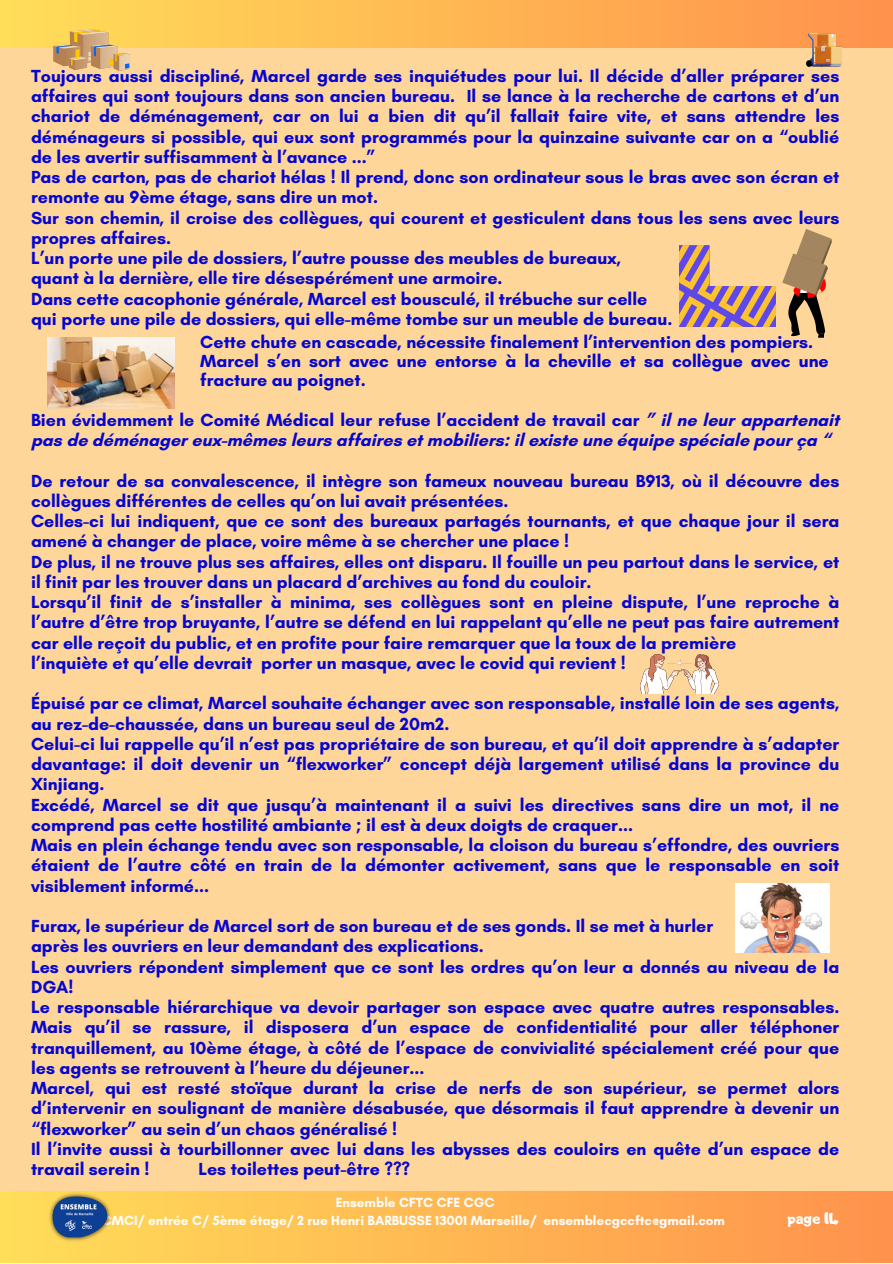
<style>
.page{position:relative;width:893px;height:1264px;background:#fff}
.page>*{position:absolute;margin:0;border:0;box-sizing:border-box;transform-origin:0 0}
.t1{font:700 17.85px/20.2px "Glacial Indifference";color:#0605d1}
.t2{font:15px "Adigiana Toybox";color:#fefefe}
.t3{font:700 13.5px "Glacial Indifference";color:#fefefe}
</style>
<div class="page">
<div style="left:0;top:0;width:892px;height:1262px;background:linear-gradient(to right,#ffde5a,#ff934f)"></div>
<img style="left:47px;top:1190px;width:66px;height:52px">
<div style="left:0;top:48px;width:892px;height:1142px;background:#ffd699"></div>
<img style="left:47px;top:337px;width:127px;height:71px">
<img style="left:640px;top:654px;width:78px;height:39px">
<img style="left:735px;top:883px;width:94px;height:69px">
<svg style="left:782px;top:229px;width:49px;height:109px"></svg>
<img style="left:679px;top:245px;width:96px;height:81px">
<svg style="left:53px;top:29px;width:77px;height:42px;background:#d8b170"></svg>
<img style="left:806px;top:34px;width:35px;height:32px">
<p class="t1" style="left:31px;top:66px;width:809px;text-align:justify">Toujours aussi discipliné, Marcel garde ses inquiétudes pour lui. Il décide d’aller préparer ses affaires qui sont toujours dans son ancien bureau. Il se lance à la recherche de cartons et d’un chariot de déménagement, car on lui a bien dit qu’il fallait faire vite, et sans attendre les déménageurs si possible, qui eux sont programmés pour la quinzaine suivante car on a “oublié de les avertir suffisamment à l’avance ...”</p>
<p class="t1" style="left:31px;top:167px;width:809px">Pas de carton, pas de chariot hélas ! Il prend, donc son ordinateur sous le bras avec son écran et remonte au 9ème étage, sans dire un mot.</p>
<p class="t1" style="left:31px;top:207px;width:809px">Sur son chemin, il croise des collègues, qui courent et gesticulent dans tous les sens avec leurs propres affaires.</p>
<p class="t1" style="left:31px;top:248px;width:591px">L’un porte une pile de dossiers, l’autre pousse des meubles de bureaux,</p>
<p class="t1" style="left:31px;top:268px;width:473px">quant à la dernière, elle tire désespérément une armoire.</p>
<p class="t1" style="left:31px;top:288px;width:617px">Dans cette cacophonie générale, Marcel est bousculé, il trébuche sur celle</p>
<p class="t1" style="left:31px;top:308px;width:643px">qui porte une pile de dossiers, qui elle-même tombe sur un meuble de bureau.</p>
<p class="t1" style="left:200px;top:331px;width:614px">Cette chute en cascade, nécessite finalement l’intervention des pompiers.</p>
<p class="t1" style="left:200px;top:351px;width:630px;line-height:19px">Marcel s’en sort avec une entorse à la cheville et sa collègue avec une fracture au poignet.</p>
<p class="t1" style="left:31px;top:409px;width:809px">Bien évidemment le Comité Médical leur refuse l’accident de travail car ” il ne leur appartenait pas de déménager eux-mêmes leurs affaires et mobiliers: il existe une équipe spéciale pour ça “</p>
<p class="t1" style="left:31px;top:470px;width:809px">De retour de sa convalescence, il intègre son fameux nouveau bureau B913, où il découvre des collègues différentes de celles qu’on lui avait présentées.</p>
<p class="t1" style="left:31px;top:511px;width:809px">Celles-ci lui indiquent, que ce sont des bureaux partagés tournants, et que chaque jour il sera amené à changer de place, voire même à se chercher une place !</p>
<p class="t1" style="left:31px;top:551px;width:809px">De plus, il ne trouve plus ses affaires, elles ont disparu. Il fouille un peu partout dans le service, et il finit par les trouver dans un placard d’archives au fond du couloir.</p>
<p class="t1" style="left:31px;top:592px;width:809px;text-align:justify">Lorsqu’il finit de s’installer à minima, ses collègues sont en pleine dispute, l’une reproche à l’autre d’être trop bruyante, l’autre se défend en lui rappelant qu’elle ne peut pas faire autrement car elle reçoit du public, et en profite pour faire remarquer que la toux de la première</p>
<p class="t1" style="left:31px;top:652px;width:596px">l’inquiète et qu’elle devrait porter un masque, avec le covid qui revient !</p>
<p class="t1" style="left:31px;top:693px;width:809px">Épuisé par ce climat, Marcel souhaite échanger avec son responsable, installé loin de ses agents, au rez-de-chaussée, dans un bureau seul de 20m2.</p>
<p class="t1" style="left:31px;top:733px;width:809px;text-align:justify">Celui-ci lui rappelle qu’il n’est pas propriétaire de son bureau, et qu’il doit apprendre à s’adapter davantage: il doit devenir un “flexworker” concept déjà largement utilisé dans la province du Xinjiang.</p>
<p class="t1" style="left:31px;top:794px;width:809px">Excédé, Marcel se dit que jusqu’à maintenant il a suivi les directives sans dire un mot, il ne comprend pas cette hostilité ambiante ; il est à deux doigts de craquer...</p>
<p class="t1" style="left:31px;top:834px;width:809px;text-align:justify">Mais en plein échange tendu avec son responsable, la cloison du bureau s’effondre, des ouvriers étaient de l’autre côté en train de la démonter activement, sans que le responsable en soit visiblement informé...</p>
<p class="t1" style="left:31px;top:915px;width:683px">Furax, le supérieur de Marcel sort de son bureau et de ses gonds. Il se met à hurler</p>
<p class="t1" style="left:31px;top:935px;width:454px">après les ouvriers en leur demandant des explications.</p>
<p class="t1" style="left:31px;top:956px;width:809px">Les ouvriers répondent simplement que ce sont les ordres qu’on leur a donnés au niveau de la<br>DGA!</p>
<p class="t1" style="left:31px;top:996px;width:809px;text-align:justify">Le responsable hiérarchique va devoir partager son espace avec quatre autres responsables.<br>Mais qu’il se rassure, il disposera d’un espace de confidentialité pour aller téléphoner tranquillement, au 10ème étage, à côté de l’espace de convivialité spécialement créé pour que les agents se retrouvent à l’heure du déjeuner...</p>
<p class="t1" style="left:31px;top:1077px;width:809px;text-align:justify">Marcel, qui est resté stoïque durant la crise de nerfs de son supérieur, se permet alors d’intervenir en soulignant de manière désabusée, que désormais il faut apprendre à devenir un “flexworker” au sein d’un chaos généralisé !</p>
<p class="t1" style="left:31px;top:1138px;width:809px">Il l’invite aussi à tourbillonner avec lui dans les abysses des couloirs en quête d’un espace de travail serein !</p>
<p class="t1" style="left:198px;top:1158px;width:213px">Les toilettes peut-être ???</p>
<p class="t3" style="left:335px;top:1194px;width:160px">Ensemble CFTC CFE CGC</p>
<p class="t3" style="left:102px;top:1212px;width:624px">CMCI/ entrée C/ 5ème étage/ 2 rue Henri BARBUSSE 13001 Marseille/ ensemblecgccftc@gmail.com</p>
<p class="t2" style="left:787px;top:1208px;width:53px">page 14</p>
</div>
